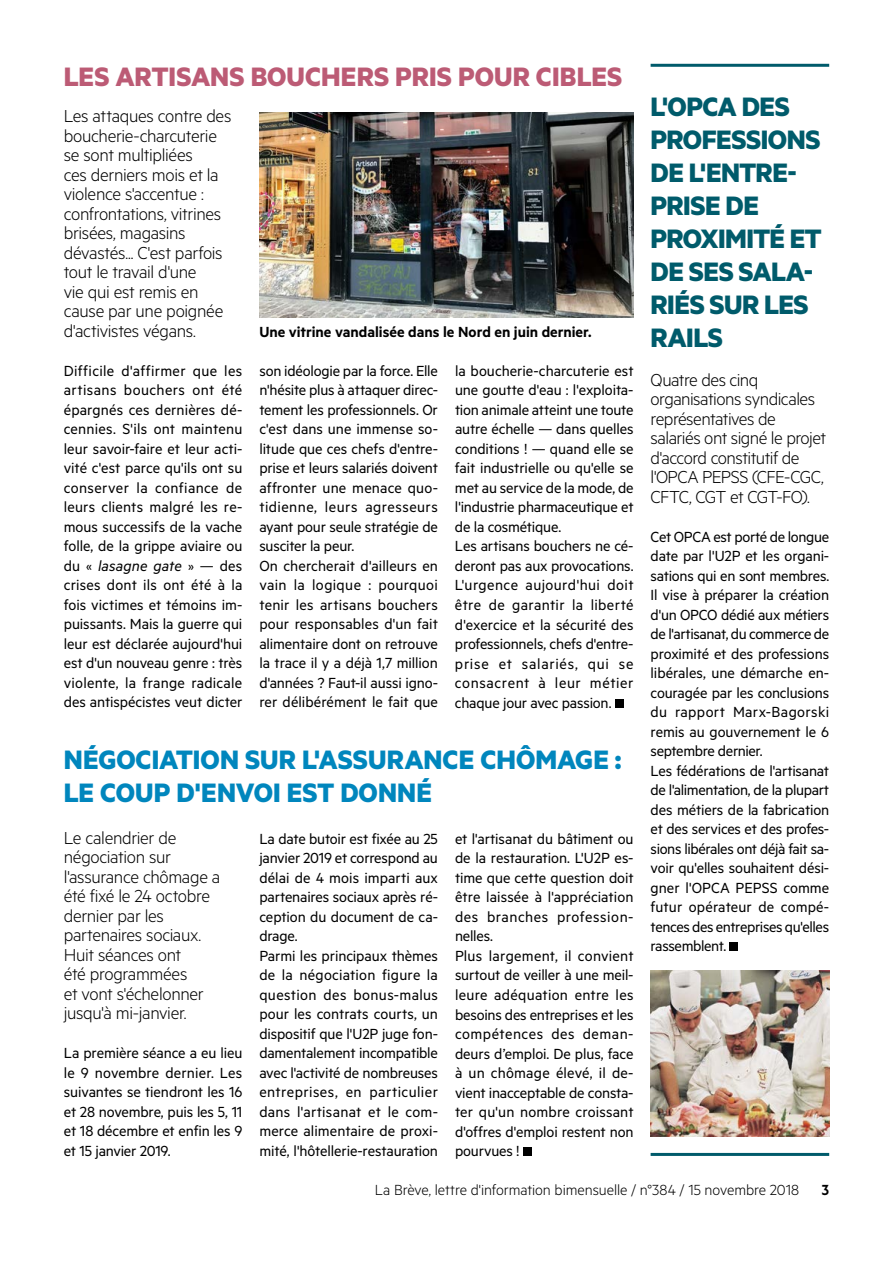
<style>
.page{position:relative;width:893px;height:1263px;background:#fff}
.page>*{position:absolute;margin:0;border:0;box-sizing:border-box;transform-origin:0 0}
.t1{font:700 30px/33px "Metric";letter-spacing:-.015em;color:#005b6b}
.t2{font:700 30px/33px "Metric";letter-spacing:.005em;color:#0086bd}
.t3{font:700 30px "Metric";color:#bc5b75}
.t4{font:300 19.5px/19.5px "Metric";letter-spacing:-.02em;color:#000}
.t5{font:16.5px/19.5px "Metric";letter-spacing:-.005em;color:#000}
.t6{font:300 16.5px "Metric";letter-spacing:-.005em;color:#000}
.t7{font:600 16.5px "Metric";color:#000}
.s1{font-style:italic}
</style>
<div class="page">
<img style="left:651px;top:971px;width:178px;height:165px">
<img style="left:259px;top:113px;width:375px;height:204px">
<div style="left:729px;top:943px;width:9px;height:8px;background:#000"></div>
<div style="left:523px;top:1147px;width:8px;height:9px;background:#000"></div>
<hr style="left:651px;top:64px;width:178px;height:3px;background:#005b6b">
<hr style="left:651px;top:1153px;width:178px;height:3px;background:#005b6b">
<div style="left:615px;top:699px;width:8px;height:8px;background:#000"></div>
<h1 class="t3" style="left:64px;top:59px;width:560px">LES ARTISANS BOUCHERS PRIS POUR CIBLES</h1>
<p class="t4" style="left:64px;top:106px;width:169px">Les attaques contre des boucherie-charcuterie se sont multipliées<br>ces derniers mois et la violence s'accentue : confrontations, vitrines brisées, magasins dévastés... C'est parfois tout le travail d'une<br>vie qui est remis en cause par une poignée d'activistes végans.</p>
<p class="t5" style="left:64px;top:360px;width:180px;text-align:justify">Difficile d'affirmer que les artisans bouchers ont été épargnés ces dernières dé&shy;cennies. S'ils ont maintenu leur savoir-faire et leur acti&shy;vité c'est parce qu'ils ont su conserver la confiance de leurs clients malgré les re&shy;mous successifs de la vache folle, de la grippe aviaire ou du « <span class="s1">lasagne gate</span> » — des crises dont ils ont été à la fois victimes et témoins im&shy;puissants. Mais la guerre qui leur est déclarée aujourd'hui est d'un nouveau genre : très violente, la frange radicale des antispécistes veut dicter</p>
<p class="t5" style="left:259px;top:360px;width:180px">son idéologie par la force. Elle n'hésite plus à attaquer direc&shy;tement les professionnels. Or c'est dans une immense so&shy;litude que ces chefs d'entre&shy;prise et leurs salariés doivent affronter une menace quo&shy;tidienne, leurs agresseurs ayant pour seule stratégie de susciter la peur.<br>On chercherait d'ailleurs en vain la logique : pourquoi tenir les artisans bouchers pour responsables d'un fait alimentaire dont on retrouve la trace il y a déjà 1,7 million d'années ? Faut-il aussi igno&shy;rer délibérément le fait que</p>
<p class="t5" style="left:455px;top:360px;width:180px">la boucherie-charcuterie est une goutte d'eau : l'exploita&shy;tion animale atteint une toute autre échelle — dans quelles conditions ! — quand elle se fait industrielle ou qu'elle se met au service de la mode, de l'industrie pharmaceutique et de la cosmétique.<br>Les artisans bouchers ne cé&shy;deront pas aux provocations.<br>L'urgence aujourd'hui doit être de garantir la liberté d'exercice et la sécurité des professionnels, chefs d'entre&shy;prise et salariés, qui se consacrent à leur métier chaque jour avec passion.</p>
<p class="t7" style="left:259px;top:322px;width:334px">Une vitrine vandalisée dans le Nord en juin dernier.</p>
<h1 class="t2" style="left:64px;top:742px;width:559px">NÉGOCIATION SUR L'ASSURANCE CHÔMAGE :<br>LE COUP D'ENVOI EST DONNÉ</h1>
<p class="t4" style="left:64px;top:827px;width:158px">Le calendrier de négociation sur l'assurance chômage a été fixé le 24 octobre dernier par les partenaires sociaux.<br>Huit séances ont<br>été programmées<br>et vont s'échelonner jusqu'à mi-janvier.</p>
<p class="t5" style="left:64px;top:1043px;width:180px;text-align:justify">La première séance a eu lieu le 9 novembre dernier. Les suivantes se tiendront les 16 et 28 novembre, puis les 5, 11 et 18 décembre et enfin les 9 et 15 janvier 2019.</p>
<p class="t5" style="left:259px;top:828px;width:180px">La date butoir est fixée au 25 janvier 2019 et correspond au délai de 4 mois imparti aux partenaires sociaux après ré&shy;ception du document de ca&shy;drage.<br>Parmi les principaux thèmes de la négociation figure la question des bonus-malus pour les contrats courts, un dispositif que l'U2P juge fon&shy;damentalement incompatible avec l'activité de nombreuses entreprises, en particulier dans l'artisanat et le com&shy;merce alimentaire de proxi&shy;mité, l'hôtellerie-restauration</p>
<p class="t5" style="left:455px;top:828px;width:180px">et l'artisanat du bâtiment ou de la restauration. L'U2P es&shy;time que cette question doit être laissée à l'appréciation des branches profession&shy;nelles.<br>Plus largement, il convient surtout de veiller à une meil&shy;leure adéquation entre les besoins des entreprises et les compétences des deman&shy;deurs d’emploi. De plus, face à un chômage élevé, il de&shy;vient inacceptable de consta&shy;ter qu'un nombre croissant d'offres d'emploi restent non pourvues !</p>
<h1 class="t1" style="left:651px;top:89px;width:173px">L'OPCA DES<br>PROFESSIONS<br>DE L'ENTRE-<br>PRISE DE<br>PROXIMITÉ ET<br>DE SES SALA-<br>RIÉS SUR LES<br>RAILS</h1>
<p class="t4" style="left:651px;top:369px;width:177px">Quatre des cinq organisations syndicales représentatives de salariés ont signé le projet d'accord constitutif de l'OPCA PEPSS (CFE-CGC,<br>CFTC, CGT et CGT-FO).</p>
<p class="t5" style="left:651px;top:526px;width:180px">Cet OPCA est porté de longue date par l'U2P et les organi&shy;sations qui en sont membres.<br>Il vise à préparer la création d'un OPCO dédié aux métiers de l'artisanat, du commerce de proximité et des professions libérales, une démarche en&shy;couragée par les conclusions du rapport Marx-Bagorski remis au gouvernement le 6 septembre dernier.<br>Les fédérations de l'artisanat de l'alimentation, de la plupart des métiers de la fabrication et des services et des profes&shy;sions libérales ont déjà fait sa&shy;voir qu'elles souhaitent dési&shy;gner l'OPCA PEPSS comme futur opérateur de compé&shy;tences des entreprises qu'elles rassemblent.</p>
<p class="t6" style="left:375px;top:1180px;width:426px">La Brève, lettre d'information bimensuelle / n°384 / 15 novembre 2018</p>
<p class="t7" style="left:822px;top:1180px;width:9px">3</p>
</div>
